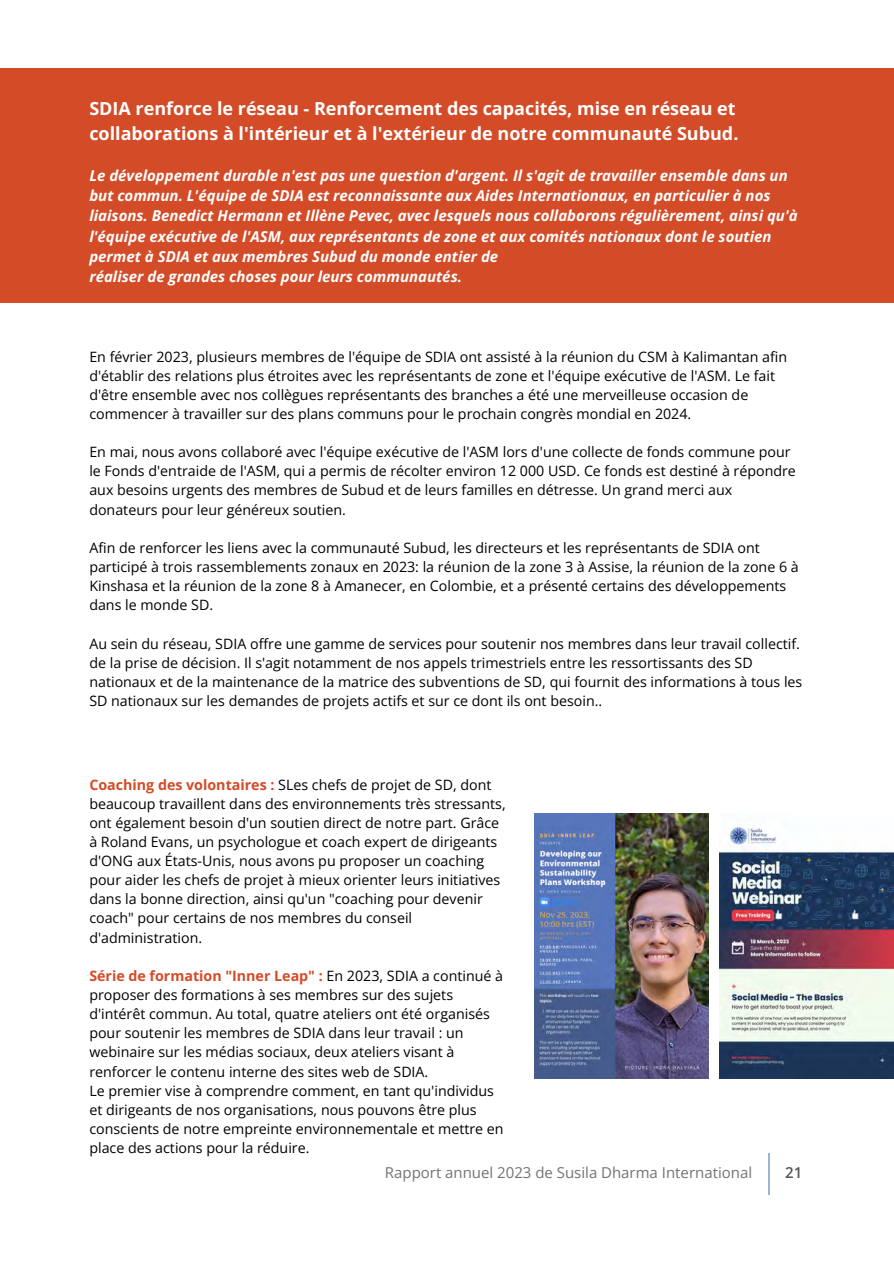
<style>
.page{position:relative;width:894px;height:1264px;background:#fff}
.page>*{position:absolute;margin:0;border:0;box-sizing:border-box;transform-origin:0 0}
.t1{font:700 18px/24.8px "Open Sans";color:#fff}
.t2{font:italic 700 15px/20.2px "Open Sans";color:#fff}
.t3{font:15px "Open Sans";color:#737373}
.t4{font:600 15px "Open Sans";color:#545454}
.t5{font:14.25px/19.2px "Open Sans";color:#000}
.s1{font-weight:700;color:#d34b27}
</style>
<div class="page">
<div style="left:0;top:68px;width:893px;height:234px;background:#d34b27"></div>
<hr style="left:768px;top:1153px;width:1px;height:41px;background:#9eb5db">
<img style="left:534px;top:813px;width:174px;height:265px">
<img style="left:719px;top:827px;width:174px;height:251px">
<p class="t1" style="left:89px;top:96px;width:650px">SDIA renforce le réseau - Renforcement des capacités, mise en réseau et collaborations à l'intérieur et à l'extérieur de notre communauté Subud.</p>
<h2 class="t2" style="left:89px;top:165px;width:709px">Le développement durable n'est pas une question d'argent. Il s'agit de travailler ensemble dans un but commun. L'équipe de SDIA est reconnaissante aux Aides Internationaux, en particulier à nos liaisons. Benedict Hermann et Illène Pevec, avec lesquels nous collaborons régulièrement, ainsi qu'à l'équipe exécutive de l'ASM, aux représentants de zone et aux comités nationaux dont le soutien permet à SDIA et aux membres Subud du monde entier de<br>réaliser de grandes choses pour leurs communautés.</h2>
<p class="t5" style="left:89px;top:346px;width:699px">En février 2023, plusieurs membres de l'équipe de SDIA ont assisté à la réunion du CSM à Kalimantan afin d'établir des relations plus étroites avec les représentants de zone et l'équipe exécutive de l'ASM. Le fait d'être ensemble avec nos collègues représentants des branches a été une merveilleuse occasion de commencer à travailler sur des plans communs pour le prochain congrès mondial en 2024.</p>
<p class="t5" style="left:89px;top:442px;width:707px">En mai, nous avons collaboré avec l'équipe exécutive de l'ASM lors d'une collecte de fonds commune pour le Fonds d'entraide de l'ASM, qui a permis de récolter environ 12 000 USD. Ce fonds est destiné à répondre aux besoins urgents des membres de Subud et de leurs familles en détresse. Un grand merci aux donateurs pour leur généreux soutien.</p>
<p class="t5" style="left:89px;top:538px;width:710px">Afin de renforcer les liens avec la communauté Subud, les directeurs et les représentants de SDIA ont participé à trois rassemblements zonaux en 2023: la réunion de la zone 3 à Assise, la réunion de la zone 6 à Kinshasa et la réunion de la zone 8 à Amanecer, en Colombie, et a présenté certains des développements dans le monde SD.</p>
<p class="t5" style="left:89px;top:633px;width:712px">Au sein du réseau, SDIA offre une gamme de services pour soutenir nos membres dans leur travail collectif.</p>
<p class="t5" style="left:89px;top:652px;width:714px">de la prise de décision. Il s'agit notamment de nos appels trimestriels entre les ressortissants des SD nationaux et de la maintenance de la matrice des subventions de SD, qui fournit des informations à tous les<br>SD nationaux sur les demandes de projets actifs et sur ce dont ils ont besoin..</p>
<p class="t5" style="left:89px;top:774px;width:418px"><span class="s1">Coaching des volontaires :</span> SLes chefs de projet de SD, dont beaucoup travaillent dans des environnements très stressants, ont également besoin d'un soutien direct de notre part. Grâce à Roland Evans, un psychologue et coach expert de dirigeants d'ONG aux États-Unis, nous avons pu proposer un coaching pour aider les chefs de projet à mieux orienter leurs initiatives dans la bonne direction, ainsi qu'un "coaching pour devenir coach" pour certains de nos membres du conseil d'administration.</p>
<p class="t5" style="left:89px;top:965px;width:415px"><span class="s1">Série de formation "Inner Leap" :</span> En 2023, SDIA a continué à proposer des formations à ses membres sur des sujets d'intérêt commun. Au total, quatre ateliers ont été organisés pour soutenir les membres de SDIA dans leur travail : un webinaire sur les médias sociaux, deux ateliers visant à renforcer le contenu interne des sites web de SDIA.</p>
<p class="t5" style="left:89px;top:1080px;width:415px">Le premier vise à comprendre comment, en tant qu'individus et dirigeants de nos organisations, nous pouvons être plus conscients de notre empreinte environnementale et mettre en place des actions pour la réduire.</p>
<p class="t3" style="left:385px;top:1161px;width:368px">Rapport annuel 2023 de Susila Dharma International</p>
<p class="t4" style="left:785px;top:1161px;width:19px">21</p>
</div>
